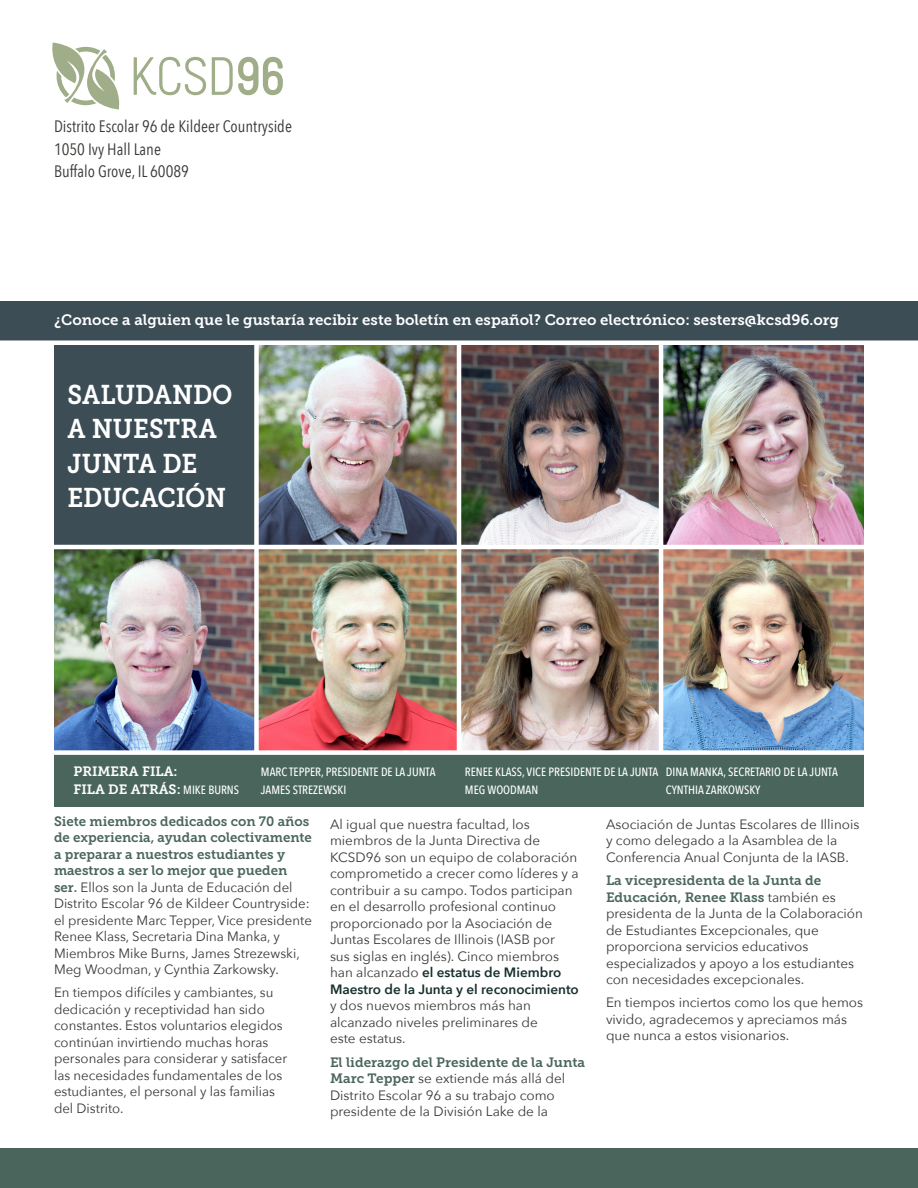
<style>
.page{position:relative;width:918px;height:1188px;background:#fff}
.page>*{position:absolute;margin:0;border:0;box-sizing:border-box;transform-origin:0 0}
.t1{font:27px/34.5px "Museo Slab 700";letter-spacing:-.005em;color:#fff;scale:.92 1}
.t2{font:16.5px/22.5px "Avenir Next Condensed";color:#383935}
.t3{font:15px "Museo Slab 700";color:#fff}
.t4{font:13.5px/16.5px "Avenir Next";color:#383935}
.t5{font:13.5px/16.5px "Museo Slab 700";color:#4a665c}
.t6{font:13.5px "Museo Slab 700";color:#fff}
.t7{font:500 12px "Avenir Next Condensed";color:#fff}
.s1{font-family:"Avenir Next Condensed";font-weight:500;font-size:12px}
.s2{font-family:"Museo Slab 700";color:#4a665c}
.s3{font-weight:600;color:#17312e}
.s4{font-family:"Avenir Next";color:#383935}
</style>
<div class="page">
<img style="left:259px;top:345px;width:605px;height:200px">
<img style="left:54px;top:549px;width:810px;height:201px">
<svg style="left:134px;top:57px;width:72px;height:38px"></svg>
<svg style="left:212px;top:57px;width:71px;height:38px"></svg>
<svg style="left:52px;top:43px;width:68px;height:67px"></svg>
<div style="left:0;top:1148px;width:918px;height:40px;background:#4a665c"></div>
<div style="left:54px;top:343px;width:202px;height:206px;background:#3c4d55"></div>
<hr style="left:457px;top:338px;width:4px;height:418px;background:#fff">
<hr style="left:659px;top:338px;width:4px;height:418px;background:#fff">
<div style="left:254px;top:338px;width:5px;height:418px;background:#fff"></div>
<hr style="left:19px;top:545px;width:855px;height:4px;background:#fff">
<div style="left:0;top:301px;width:918px;height:40px;background:#3c4d55"></div>
<div style="left:54px;top:753px;width:810px;height:54px;background:#4a665c"></div>
<div style="left:37px;top:750px;width:855px;height:5px;background:#fff"></div>
<div style="left:0;top:340px;width:918px;height:5px;background:#fff"></div>
<p class="t2" style="left:54px;top:116px;width:239px">Distrito Escolar 96 de Kildeer Countryside<br>1050 Ivy Hall Lane<br>Buffalo Grove, IL 60089</p>
<p class="t3" style="left:54px;top:311px;width:787px">¿Conoce a alguien que le gustaría recibir este boletín en español? Correo electrónico: sesters@kcsd96.org</p>
<h1 class="t1" style="left:68px;top:377px;width:181px">SALUDANDO<br>A NUESTRA<br>JUNTA DE<br>EDUCACIÓN</h1>
<p class="t6" style="left:73px;top:763px;width:106px">PRIMERA FILA:</p>
<p class="t7" style="left:261px;top:764px;width:176px">MARC TEPPER, PRESIDENTE DE LA JUNTA</p>
<p class="t7" style="left:465px;top:764px;width:374px">RENEE KLASS, VICE PRESIDENTE DE LA JUNTA DINA MANKA, SECRETARIO DE LA JUNTA</p>
<p class="t6" style="left:73px;top:781px;width:167px">FILA DE ATRÁS: <span class="s1">MIKE BURNS</span></p>
<p class="t7" style="left:261px;top:782px;width:87px">JAMES STREZEWSKI</p>
<p class="t7" style="left:465px;top:782px;width:75px">MEG WOODMAN</p>
<p class="t7" style="left:666px;top:782px;width:96px">CYNTHIA ZARKOWSKY</p>
<p class="t5" style="left:54px;top:813px;width:259px">Siete miembros dedicados con 70 años de experiencia, ayudan colectivamente a preparar a nuestros estudiantes y maestros a ser lo mejor que pueden</p>
<p class="t4" style="left:54px;top:879px;width:259px"><span class="s2">ser.</span> Ellos son la Junta de Educación del Distrito Escolar 96 de Kildeer Countryside: el presidente Marc Tepper, Vice presidente Renee Klass, Secretaria Dina Manka, y Miembros Mike Burns, James Strezewski, Meg Woodman, y Cynthia Zarkowsky.</p>
<p class="t4" style="left:54px;top:985px;width:235px">En tiempos difíciles y cambiantes, su dedicación y receptividad han sido constantes. Estos voluntarios elegidos continúan invirtiendo muchas horas personales para considerar y satisfacer las necesidades fundamentales de los estudiantes, el personal y las familias del Distrito.</p>
<p class="t4" style="left:330px;top:816px;width:250px">Al igual que nuestra facultad, los miembros de la Junta Directiva de KCSD96 son un equipo de colaboración comprometido a crecer como líderes y a contribuir a su campo. Todos participan en el desarrollo profesional continuo proporcionado por la Asociación de Juntas Escolares de Illinois (IASB por<br>sus siglas en inglés). Cinco miembros han alcanzado <span class="s3">el estatus de Miembro Maestro de la Junta y el reconocimiento</span></p>
<p class="t4" style="left:330px;top:998px;width:209px">y dos nuevos miembros más han alcanzado niveles preliminares de este estatus.</p>
<p class="t5" style="left:330px;top:1054px;width:257px">El liderazgo del Presidente de la Junta</p>
<p class="t4" style="left:330px;top:1071px;width:237px"><span class="s2">Marc Tepper</span> se extiende más allá del<br>Distrito Escolar 96 a su trabajo como presidente de la División Lake de la</p>
<p class="t4" style="left:606px;top:816px;width:255px">Asociación de Juntas Escolares de Illinois y como delegado a la Asamblea de la<br>Conferencia Anual Conjunta de la IASB.</p>
<p class="t5" style="left:606px;top:872px;width:231px">La vicepresidenta de la Junta de<br>Educación, Renee Klass <span class="s4">también es</span></p>
<p class="t4" style="left:606px;top:906px;width:259px">presidenta de la Junta de la Colaboración de Estudiantes Excepcionales, que proporciona servicios educativos especializados y apoyo a los estudiantes con necesidades excepcionales.</p>
<p class="t4" style="left:606px;top:995px;width:259px">En tiempos inciertos como los que hemos vivido, agradecemos y apreciamos más que nunca a estos visionarios.</p>
</div>
